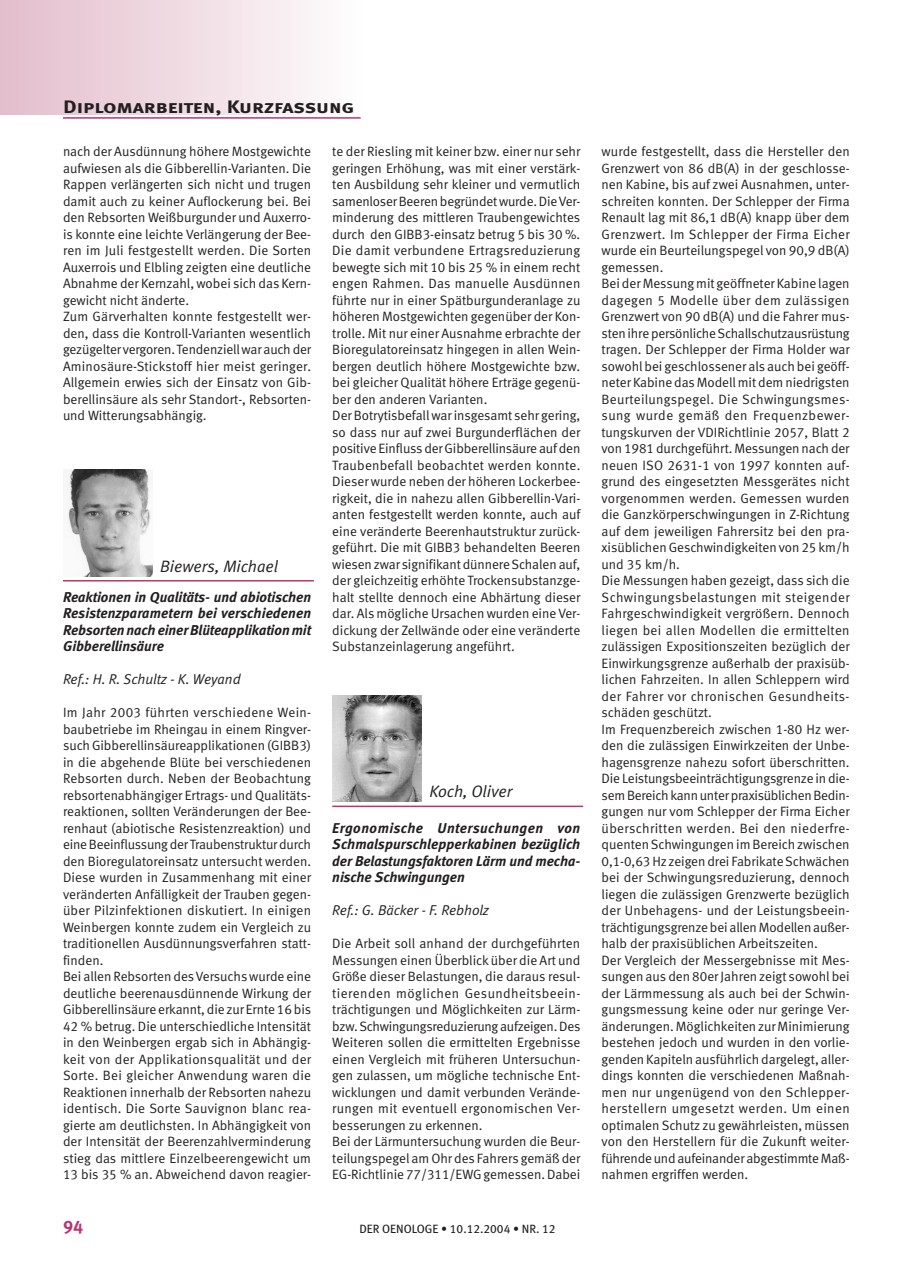
<style>
.page{position:relative;width:918px;height:1287px;background:#fff}
.page>*{position:absolute;margin:0;border:0;box-sizing:border-box;transform-origin:0 0}
.t1{font:18px "Meta Bold LF Caps";letter-spacing:-.005em;color:#231f20;scale:1.2 1}
.t2{font:18px "Meta Bold LF Caps";color:#b63675}
.t3{font:italic 16.5px "Meta Normal LF";color:#231f20}
.t4{font:italic 14.25px/16.5px "Meta Bold LF";color:#231f20;text-align:justify}
.t5{font:italic 14.25px "Meta Normal LF";color:#231f20}
.t6{font:13.5px/16.5px "Meta Normal LF";color:#231f20}
.t7{font:12px "Meta Book LF";color:#231f20}
</style>
<div class="page">
<div style="left:0;top:0;width:360px;height:114px;background:linear-gradient(to right,#e3bccb,#fefcfd)"></div>
<hr style="left:63px;top:117px;width:298px;height:2px;background:#b63675">
<img style="left:332px;top:695px;width:90px;height:107px">
<hr style="left:332px;top:806px;width:251px;height:1px;background:#b63675">
<img style="left:67px;top:470px;width:85px;height:106px">
<hr style="left:63px;top:580px;width:251px;height:2px;background:#b63675">
<h1 class="t1" style="left:63px;top:96px;width:244px">Diplomarbeiten, Kurzfassung</h1>
<p class="t6" style="left:63px;top:144px;width:250px">nach der Ausdünnung höhere Mostgewichte aufwiesen als die Gibberellin-Varianten. Die Rappen verlängerten sich nicht und trugen damit auch zu keiner Auflockerung bei. Bei den Rebsorten Weißburgunder und Auxerro&shy;is konnte eine leichte Verlängerung der Bee&shy;ren im Juli festgestellt werden. Die Sorten Auxerrois und Elbling zeigten eine deutliche Abnahme der Kernzahl, wobei sich das Kern&shy;gewicht nicht änderte.<br>Zum Gärverhalten konnte festgestellt wer&shy;den, dass die Kontroll-Varianten wesentlich gezügelter vergoren. Tendenziell war auch der Aminosäure-Stickstoff hier meist geringer.<br>Allgemein erwies sich der Einsatz von Gib&shy;berellinsäure als sehr Standort-, Rebsorten&shy;und Witterungsabhängig.</p>
<p class="t6" style="left:332px;top:144px;width:250px">te der Riesling mit keiner bzw. einer nur sehr geringen Erhöhung, was mit einer verstärk&shy;ten Ausbildung sehr kleiner und vermutlich samenloser Beeren begründet wurde. Die Ver&shy;minderung des mittleren Traubengewichtes durch den GIBB3-einsatz betrug 5 bis 30 %.<br>Die damit verbundene Ertragsreduzierung bewegte sich mit 10 bis 25 % in einem recht engen Rahmen. Das manuelle Ausdünnen führte nur in einer Spätburgunderanlage zu höheren Mostgewichten gegenüber der Kon&shy;trolle. Mit nur einer Ausnahme erbrachte der Bioregulatoreinsatz hingegen in allen Wein&shy;bergen deutlich höhere Mostgewichte bzw. bei gleicher Qualität höhere Erträge gegenü&shy;ber den anderen Varianten.<br>Der Botrytisbefall war insgesamt sehr gering, so dass nur auf zwei Burgunderflächen der positive Einfluss der Gibberellinsäure auf den Traubenbefall beobachtet werden konnte.<br>Dieser wurde neben der höheren Lockerbee&shy;rigkeit, die in nahezu allen Gibberellin-Vari&shy;anten festgestellt werden konnte, auch auf eine veränderte Beerenhautstruktur zurück&shy;geführt. Die mit GIBB3 behandelten Beeren wiesen zwar signifikant dünnere Schalen auf, der gleichzeitig erhöhte Trockensubstanzge&shy;halt stellte dennoch eine Abhärtung dieser dar. Als mögliche Ursachen wurden eine Ver&shy;dickung der Zellwände oder eine veränderte Substanzeinlagerung angeführt.</p>
<p class="t3" style="left:160px;top:560px;width:119px">Biewers, Michael</p>
<p class="t4" style="left:63px;top:590px;width:250px">Reaktionen in Qualitäts- und abiotischen Resistenzparametern bei verschiedenen Rebsorten nach einer Blüteapplikation mit Gibberellinsäure</p>
<p class="t5" style="left:63px;top:674px;width:179px">Ref.: H. R. Schultz - K. Weyand</p>
<p class="t6" style="left:63px;top:705px;width:250px">Im Jahr 2003 führten verschiedene Wein&shy;baubetriebe im Rheingau in einem Ringver&shy;such Gibberellinsäureapplikationen (GIBB3) in die abgehende Blüte bei verschiedenen Rebsorten durch. Neben der Beobachtung rebsortenabhängiger Ertrags- und Qualitäts&shy;reaktionen, sollten Veränderungen der Bee&shy;renhaut (abiotische Resistenzreaktion) und eine Beeinflussung der Traubenstruktur durch den Bioregulatoreinsatz untersucht werden.<br>Diese wurden in Zusammenhang mit einer veränderten Anfälligkeit der Trauben gegen&shy;über Pilzinfektionen diskutiert. In einigen Weinbergen konnte zudem ein Vergleich zu traditionellen Ausdünnungsverfahren statt&shy;finden.<br>Bei allen Rebsorten des Versuchs wurde eine deutliche beerenausdünnende Wirkung der Gibberellinsäure erkannt, die zur Ernte 16 bis 42 % betrug. Die unterschiedliche Intensität in den Weinbergen ergab sich in Abhängig&shy;keit von der Applikationsqualität und der Sorte. Bei gleicher Anwendung waren die Reaktionen innerhalb der Rebsorten nahezu identisch. Die Sorte Sauvignon blanc rea&shy;gierte am deutlichsten. In Abhängigkeit von der Intensität der Beerenzahlverminderung stieg das mittlere Einzelbeerengewicht um 13 bis 35 % an. Abweichend davon reagier-</p>
<p class="t3" style="left:430px;top:785px;width:85px">Koch, Oliver</p>
<p class="t4" style="left:332px;top:821px;width:250px">Ergonomische Untersuchungen von Schmalspurschlepperkabinen bezüglich der Belastungsfaktoren Lärm und mecha&shy;nische Schwingungen</p>
<p class="t5" style="left:332px;top:905px;width:158px">Ref.: G. Bäcker - F. Rebholz</p>
<p class="t6" style="left:332px;top:936px;width:250px">Die Arbeit soll anhand der durchgeführten Messungen einen Überblick über die Art und Größe dieser Belastungen, die daraus resul&shy;tierenden möglichen Gesundheitsbeein&shy;trächtigungen und Möglichkeiten zur Lärm&shy;bzw.Schwingungsreduzierung aufzeigen. Des Weiteren sollen die ermittelten Ergebnisse einen Vergleich mit früheren Untersuchun&shy;gen zulassen, um mögliche technische Ent&shy;wicklungen und damit verbunden Verände&shy;rungen mit eventuell ergonomischen Ver&shy;besserungen zu erkennen.<br>Bei der Lärmuntersuchung wurden die Beur&shy;teilungspegel am Ohr des Fahrers gemäß der EG-Richtlinie 77/311/EWG gemessen. Dabei</p>
<h1 class="t2" style="left:63px;top:1216px;width:22px">94</h1>
<p class="t7" style="left:359px;top:1224px;width:198px">DER OENOLOGE • 10.12.2004 • NR. 12</p>
<p class="t6" style="left:602px;top:144px;width:250px">wurde festgestellt, dass die Hersteller den Grenzwert von 86 dB(A) in der geschlosse&shy;nen Kabine, bis auf zwei Ausnahmen, unter&shy;schreiten konnten. Der Schlepper der Firma Renault lag mit 86,1 dB(A) knapp über dem Grenzwert. Im Schlepper der Firma Eicher wurde ein Beurteilungspegel von 90,9 dB(A) gemessen.<br>Bei der Messung mit geöffneter Kabine lagen dagegen 5 Modelle über dem zulässigen Grenzwert von 90 dB(A) und die Fahrer mus&shy;sten ihre persönliche Schallschutzausrüstung tragen. Der Schlepper der Firma Holder war sowohl bei geschlossener als auch bei geöff&shy;neter Kabine das Modell mit dem niedrigsten Beurteilungspegel. Die Schwingungsmes&shy;sung wurde gemäß den Frequenzbewer&shy;tungskurven der VDIRichtlinie 2057, Blatt 2 von 1981 durchgeführt. Messungen nach der neuen ISO 2631-1 von 1997 konnten auf&shy;grund des eingesetzten Messgerätes nicht vorgenommen werden. Gemessen wurden die Ganzkörperschwingungen in Z-Richtung auf dem jeweiligen Fahrersitz bei den pra&shy;xisüblichen Geschwindigkeiten von 25 km/h und 35 km/h.<br>Die Messungen haben gezeigt, dass sich die Schwingungsbelastungen mit steigender Fahrgeschwindigkeit vergrößern. Dennoch liegen bei allen Modellen die ermittelten zulässigen Expositionszeiten bezüglich der Einwirkungsgrenze außerhalb der praxisüb&shy;lichen Fahrzeiten. In allen Schleppern wird der Fahrer vor chronischen Gesundheits&shy;schäden geschützt.<br>Im Frequenzbereich zwischen 1-80 Hz wer&shy;den die zulässigen Einwirkzeiten der Unbe&shy;hagensgrenze nahezu sofort überschritten.<br>Die Leistungsbeeinträchtigungsgrenze in die&shy;sem Bereich kann unter praxisüblichen Bedin&shy;gungen nur vom Schlepper der Firma Eicher überschritten werden. Bei den niederfre&shy;quenten Schwingungen im Bereich zwischen 0,1-0,63 Hz zeigen drei Fabrikate Schwächen bei der Schwingungsreduzierung, dennoch liegen die zulässigen Grenzwerte bezüglich der Unbehagens- und der Leistungsbeein&shy;trächtigungsgrenze bei allen Modellen außer&shy;halb der praxisüblichen Arbeitszeiten.<br>Der Vergleich der Messergebnisse mit Mes&shy;sungen aus den 80er Jahren zeigt sowohl bei der Lärmmessung als auch bei der Schwin&shy;gungsmessung keine oder nur geringe Ver&shy;änderungen. Möglichkeiten zur Minimierung bestehen jedoch und wurden in den vorlie&shy;genden Kapiteln ausführlich dargelegt, aller&shy;dings konnten die verschiedenen Maßnah&shy;men nur ungenügend von den Schlepper&shy;herstellern umgesetzt werden. Um einen optimalen Schutz zu gewährleisten, müssen von den Herstellern für die Zukunft weiter&shy;führende und aufeinander abgestimmte Maß&shy;nahmen ergriffen werden.</p>
</div>
